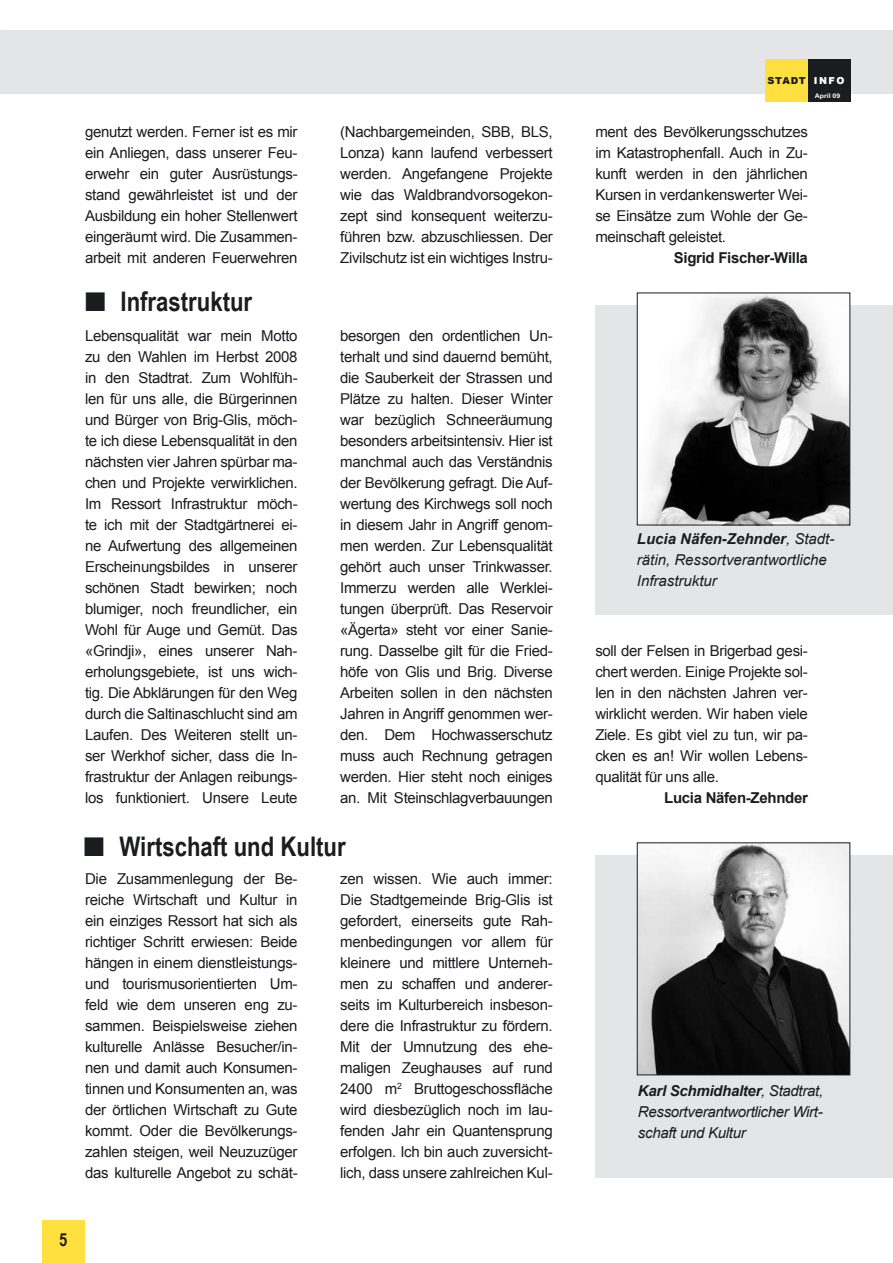
<style>
.page{position:relative;width:893px;height:1263px;background:#fff}
.page>*{position:absolute;margin:0;border:0;box-sizing:border-box;transform-origin:0 0}
.t1{font:700 27px "Arial Narrow";color:#1b1c20}
.t2{font:700 18px "Arial Narrow";color:#1b1c20}
.t3{font:15px/21px "Arial";letter-spacing:-.02em;color:#1b1c20;text-align:justify}
.t4{font:italic 15px/21px "Arial";letter-spacing:-.01em;color:#1b1c20}
.t5{font:700 15px "Arial";letter-spacing:-.02em;color:#1b1c20}
.t6{font:900 9.6px "Arial";letter-spacing:.08em;color:#1b1c20}
.t7{font:700 6.3px "Arial Narrow";color:#fff;scale:1.33 1}
.s1{color:#fff}
.s2{font-weight:700}
</style>
<div class="page">
<div style="left:0;top:30px;width:893px;height:64px;background:#e3e5e6"></div>
<div style="left:43px;top:1220px;width:42px;height:43px;background:#ffe03f"></div>
<div style="left:808px;top:60px;width:42px;height:42px;background:#1b1c20"></div>
<div style="left:765px;top:60px;width:43px;height:42px;background:#ffe03f"></div>
<div style="left:595px;top:305px;width:298px;height:309px;background:#e3e5e6"></div>
<img style="left:639px;top:295px;width:209px;height:228px">
<div style="left:637px;top:293px;width:213px;height:232px;border:1px solid #1b1c20"></div>
<div style="left:595px;top:855px;width:298px;height:323px;background:#e3e5e6"></div>
<img style="left:639px;top:844px;width:209px;height:229px">
<div style="left:637px;top:842px;width:213px;height:233px;border:1px solid #1b1c20"></div>
<p class="t6" style="left:768px;top:75px;width:78px">STADT <span class="s1">INFO</span></p>
<p class="t7" style="left:815px;top:92px;width:21px">April 09</p>
<p class="t3" style="left:85px;top:121px;width:214px">genutzt werden. Ferner ist es mir ein Anliegen, dass unserer Feu&shy;erwehr ein guter Ausrüstungs&shy;stand gewährleistet ist und der Ausbildung ein hoher Stellenwert eingeräumt wird. Die Zusammen&shy;arbeit mit anderen Feuerwehren</p>
<p class="t3" style="left:340px;top:121px;width:214px">(Nachbargemeinden, SBB, BLS, Lonza) kann laufend verbessert werden. Angefangene Projekte wie das Waldbrandvorsogekon&shy;zept sind konsequent weiterzu&shy;führen bzw. abzuschliessen. Der Zivilschutz ist ein wichtiges Instru-</p>
<p class="t3" style="left:595px;top:121px;width:214px">ment des Bevölkerungsschutzes im Katastrophenfall. Auch in Zu&shy;kunft werden in den jährlichen Kursen in verdankenswerter Wei&shy;se Einsätze zum Wohle der Ge&shy;meinschaft geleistet.</p>
<p class="t5" style="left:674px;top:249px;width:136px">Sigrid Fischer-Willa</p>
<h1 class="t1" style="left:85px;top:286px;width:169px">■ Infrastruktur</h1>
<p class="t3" style="left:85px;top:325px;width:214px">Lebensqualität war mein Motto zu den Wahlen im Herbst 2008 in den Stadtrat. Zum Wohlfüh&shy;len für uns alle, die Bürgerinnen und Bürger von Brig-Glis, möch&shy;te ich diese Lebensqualität in den nächsten vier Jahren spürbar ma&shy;chen und Projekte verwirklichen.<br>Im Ressort Infrastruktur möch&shy;te ich mit der Stadtgärtnerei ei&shy;ne Aufwertung des allgemeinen Erscheinungsbildes in unserer schönen Stadt bewirken; noch blumiger, noch freundlicher, ein Wohl für Auge und Gemüt. Das «Grindji», eines unserer Nah&shy;erholungsgebiete, ist uns wich&shy;tig. Die Abklärungen für den Weg durch die Saltinaschlucht sind am Laufen. Des Weiteren stellt un&shy;ser Werkhof sicher, dass die In&shy;frastruktur der Anlagen reibungs&shy;los funktioniert. Unsere Leute</p>
<p class="t3" style="left:340px;top:325px;width:214px">besorgen den ordentlichen Un&shy;terhalt und sind dauernd bemüht, die Sauberkeit der Strassen und Plätze zu halten. Dieser Winter war bezüglich Schneeräumung besonders arbeitsintensiv. Hier ist manchmal auch das Verständnis der Bevölkerung gefragt. Die Auf&shy;wertung des Kirchwegs soll noch in diesem Jahr in Angriff genom&shy;men werden. Zur Lebensqualität gehört auch unser Trinkwasser.<br>Immerzu werden alle Werklei&shy;tungen überprüft. Das Reservoir «Ägerta» steht vor einer Sanie&shy;rung. Dasselbe gilt für die Fried&shy;höfe von Glis und Brig. Diverse Arbeiten sollen in den nächsten Jahren in Angriff genommen wer&shy;den. Dem Hochwasserschutz muss auch Rechnung getragen werden. Hier steht noch einiges an. Mit Steinschlagverbauungen</p>
<h1 class="t1" style="left:84px;top:831px;width:263px">■ Wirtschaft und Kultur</h1>
<p class="t3" style="left:85px;top:868px;width:214px">Die Zusammenlegung der Be&shy;reiche Wirtschaft und Kultur in ein einziges Ressort hat sich als richtiger Schritt erwiesen: Beide hängen in einem dienstleistungs&shy;und tourismusorientierten Um&shy;feld wie dem unseren eng zu&shy;sammen. Beispielsweise ziehen kulturelle Anlässe Besucher/in&shy;nen und damit auch Konsumen&shy;tinnen und Konsumenten an, was der örtlichen Wirtschaft zu Gute kommt. Oder die Bevölkerungs&shy;zahlen steigen, weil Neuzuzüger das kulturelle Angebot zu schät-</p>
<p class="t3" style="left:340px;top:868px;width:214px">zen wissen. Wie auch immer:<br>Die Stadtgemeinde Brig-Glis ist gefordert, einerseits gute Rah&shy;menbedingungen vor allem für kleinere und mittlere Unterneh&shy;men zu schaffen und anderer&shy;seits im Kulturbereich insbeson&shy;dere die Infrastruktur zu fördern.<br>Mit der Umnutzung des ehe&shy;maligen Zeughauses auf rund 2400 m<sup>2</sup> Bruttogeschossfläche wird diesbezüglich noch im lau&shy;fenden Jahr ein Quantensprung erfolgen. Ich bin auch zuversicht&shy;lich, dass unsere zahlreichen Kul-</p>
<p class="t4" style="left:637px;top:528px;width:199px"><span class="s2">Lucia Näfen-Zehnder</span>, Stadt&shy;rätin, Ressortverantwortliche<br>Infrastruktur</p>
<p class="t3" style="left:595px;top:640px;width:214px">soll der Felsen in Brigerbad gesi&shy;chert werden. Einige Projekte sol&shy;len in den nächsten Jahren ver&shy;wirklicht werden. Wir haben viele Ziele. Es gibt viel zu tun, wir pa&shy;cken es an! Wir wollen Lebens&shy;qualität für uns alle.</p>
<p class="t5" style="left:664px;top:789px;width:145px">Lucia Näfen-Zehnder</p>
<p class="t4" style="left:638px;top:1081px;width:187px;text-align:justify"><span class="s2">Karl Schmidhalter</span>, Stadtrat, Ressortverantwortlicher Wirt&shy;schaft und Kultur</p>
<p class="t2" style="left:59px;top:1229px;width:10px">5</p>
</div>
